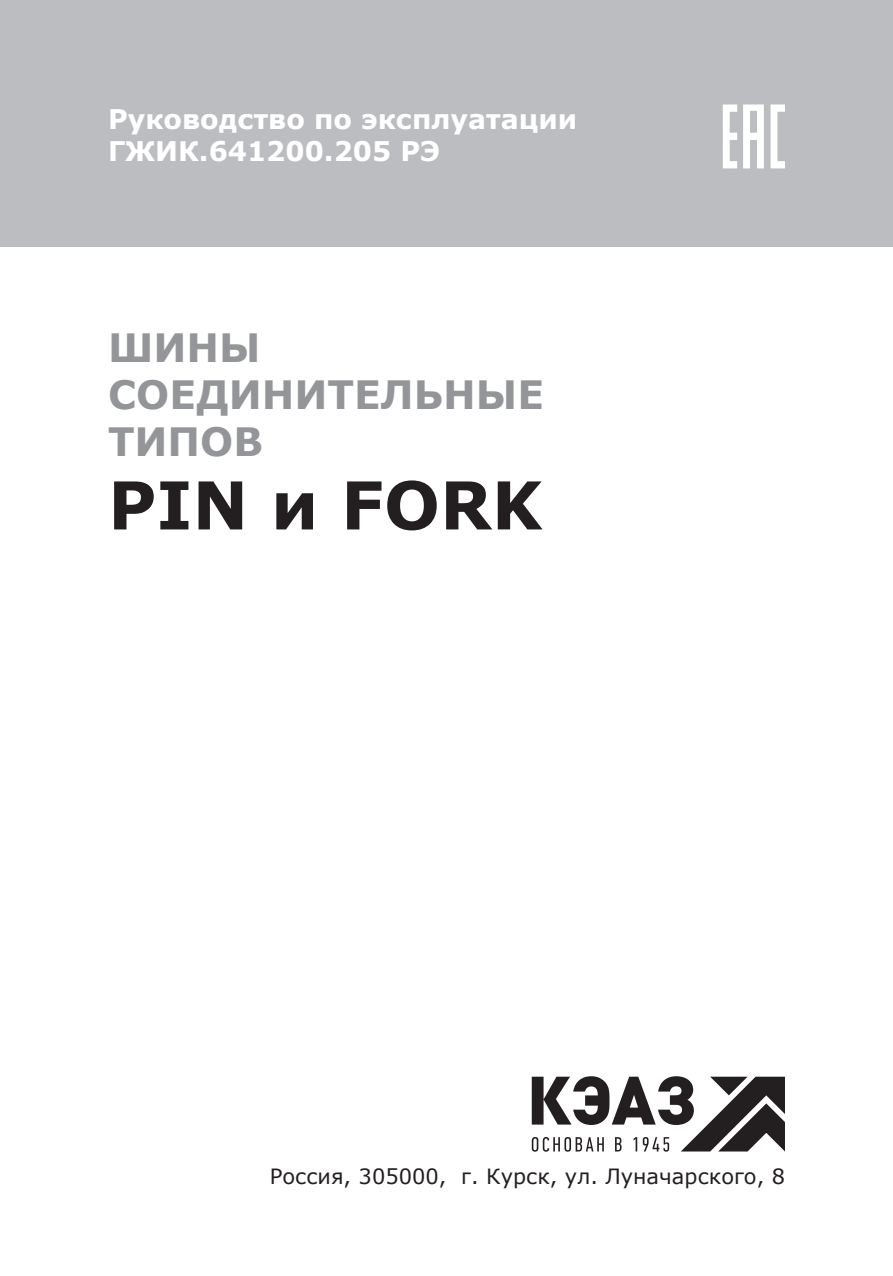
<style>
.page{position:relative;width:893px;height:1276px;background:#fff}
.page>*{position:absolute;margin:0;border:0;box-sizing:border-box;transform-origin:0 0}
.Заголовок_2{font:700 66px "Verdana";color:#231f20}
.Заголовок_2-2{font:700 39px "Verdana";color:#939598}
.t1{font:700 27px "Verdana";color:#fff}
.Обычный{font:21px "Verdana";color:#231f20}
</style>
<div class="page">
<svg style="left:532px;top:1076px;width:253px;height:75px"></svg>
<div style="left:0;top:0;width:893px;height:247px;background:#bcbdc0"></div>
<svg style="left:723px;top:104px;width:62px;height:64px"></svg>
<p class="t1" style="left:108px;top:100px;width:471px">Руководство по эксплуатации</p>
<p class="t1" style="left:108px;top:132px;width:334px">ГЖИК.641200.205 РЭ</p>
<p class="Заголовок_2-2" style="left:108px;top:320px;width:154px">ШИНЫ</p>
<p class="Заголовок_2-2" style="left:108px;top:367px;width:437px">СОЕДИНИТЕЛЬНЫЕ</p>
<p class="Заголовок_2-2" style="left:108px;top:414px;width:157px">ТИПОВ</p>
<p class="Заголовок_2" style="left:108px;top:459px;width:436px">PIN и FORK</p>
<p class="Обычный" style="left:270px;top:1161px;width:517px">Россия, 305000, г. Курск, ул. Луначарского, 8</p>
</div>
